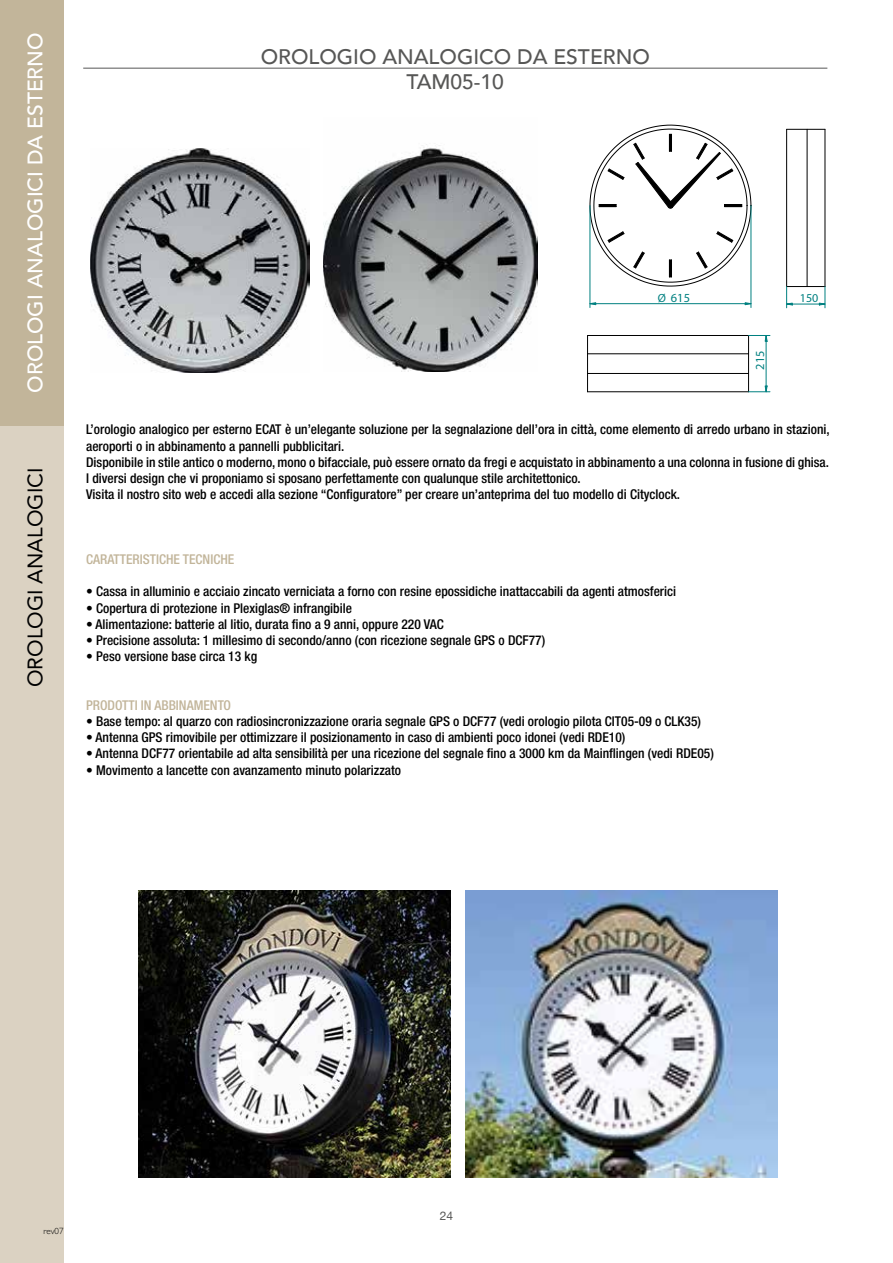
<style>
.page{position:relative;width:893px;height:1263px;background:#fff}
.page>*{position:absolute;margin:0;border:0;box-sizing:border-box;transform-origin:0 0}
.t1{font:500 21px/25.2px "Avenir";color:#575756;text-align:center}
.t2{font:500 21px "Avenir";color:#fff}
.t3{font:21px "Avenir";color:#000}
.t4{font:500 condensed 13.5px/16.2px "Helvetica Neue";color:#000}
.t5{font:500 condensed 13.5px "Helvetica Neue";color:#c2b59a}
.t6{font:12.45px "Myriad Pro";color:#008080}
.t7{font:12px "Myriad Pro";color:#008080}
.t8{font:12px "Helvetica Neue";color:#575756}
.t9{font:300 9px "Gill Sans";color:#000}
.s1{font-size:11.85px}
</style>
<div class="page">
<div style="left:0;top:374px;width:64px;height:889px;background:#dbd2c2"></div>
<div style="left:0;top:0;width:64px;height:425px;background:#c2b59a"></div>
<hr style="left:83px;top:68px;width:744px;height:1px;background:#575756">
<img style="left:90px;top:148px;width:219px;height:225px">
<img style="left:324px;top:144px;width:213px;height:227px">
<img style="left:138px;top:890px;width:312px;height:288px">
<img style="left:465px;top:890px;width:312px;height:288px">
<svg style="left:589px;top:125px;width:162px;height:162px"></svg>
<svg style="left:589px;top:302px;width:7px;height:3px"></svg>
<svg style="left:745px;top:302px;width:6px;height:3px"></svg>
<hr style="left:590px;top:206px;width:1px;height:102px;background:#008080">
<hr style="left:751px;top:206px;width:1px;height:102px;background:#008080">
<hr style="left:590px;top:303px;width:161px;height:1px;background:#008080">
<hr style="left:825px;top:129px;width:1px;height:158px;background:#000">
<hr style="left:787px;top:129px;width:38px;height:1px;background:#000">
<hr style="left:787px;top:286px;width:38px;height:1px;background:#000">
<hr style="left:807px;top:129px;width:1px;height:158px;background:#000">
<hr style="left:786px;top:129px;width:1px;height:158px;background:#000">
<svg style="left:786px;top:287px;width:7px;height:21px"></svg>
<svg style="left:819px;top:287px;width:7px;height:21px"></svg>
<hr style="left:787px;top:304px;width:38px;height:1px;background:#008080">
<hr style="left:587px;top:335px;width:161px;height:1px;background:#000">
<hr style="left:587px;top:391px;width:161px;height:1px;background:#000">
<hr style="left:587px;top:335px;width:1px;height:57px;background:#000">
<hr style="left:748px;top:335px;width:1px;height:57px;background:#000">
<hr style="left:587px;top:373px;width:161px;height:1px;background:#000">
<hr style="left:587px;top:353px;width:161px;height:1px;background:#000">
<svg style="left:748px;top:386px;width:22px;height:7px"></svg>
<svg style="left:748px;top:335px;width:22px;height:7px"></svg>
<hr style="left:766px;top:335px;width:1px;height:57px;background:#008080">
<h1 class="t2" style="left:17px;top:393px;width:362px;rotate:-90deg">OROLOGI ANALOGICI DA ESTERNO</h1>
<h1 class="t3" style="left:18px;top:687px;width:221px;rotate:-90deg">OROLOGI ANALOGICI</h1>
<h1 class="t1" style="left:261px;top:42px;width:391px">OROLOGIO ANALOGICO DA ESTERNO<br>TAM05-10</h1>
<p class="t6" style="left:658px;top:290px;width:34px"><span class="s1">Ø</span> 615</p>
<p class="t7" style="left:800px;top:291px;width:20px">150</p>
<p class="t6" style="left:752px;top:370px;width:21px;rotate:-90deg">215</p>
<p class="t4" style="left:86px;top:421px;width:745px">L’orologio analogico per esterno ECAT è un’elegante soluzione per la segnalazione dell’ora in città, come elemento di arredo urbano in stazioni, aeroporti o in abbinamento a pannelli pubblicitari.<br>Disponibile in stile antico o moderno, mono o bifacciale, può essere ornato da fregi e acquistato in abbinamento a una colonna in fusione di ghisa.<br>I diversi design che vi proponiamo si sposano perfettamente con qualunque stile architettonico.<br>Visita il nostro sito web e accedi alla sezione “Configuratore” per creare un’anteprima del tuo modello di Cityclock.</p>
<p class="t5" style="left:86px;top:551px;width:150px">CARATTERISTICHE TECNICHE</p>
<p class="t4" style="left:86px;top:583px;width:592px">• Cassa in alluminio e acciaio zincato verniciata a forno con resine epossidiche inattaccabili da agenti atmosferici</p>
<p class="t4" style="left:86px;top:600px;width:267px">• Copertura di protezione in Plexiglas® infrangibile</p>
<p class="t4" style="left:86px;top:616px;width:359px">• Alimentazione: batterie al litio, durata fino a 9 anni, oppure 220 VAC</p>
<p class="t4" style="left:86px;top:632px;width:461px">• Precisione assoluta: 1 millesimo di secondo/anno (con ricezione segnale GPS o DCF77)</p>
<p class="t4" style="left:86px;top:648px;width:173px">• Peso versione base circa 13 kg</p>
<p class="t5" style="left:86px;top:697px;width:146px">PRODOTTI IN ABBINAMENTO</p>
<p class="t4" style="left:86px;top:713px;width:616px">• Base tempo: al quarzo con radiosincronizzazione oraria segnale GPS o DCF77 (vedi orologio pilota CIT05-09 o CLK35)</p>
<p class="t4" style="left:86px;top:729px;width:541px">• Antenna GPS rimovibile per ottimizzare il posizionamento in caso di ambienti poco idonei (vedi RDE10)</p>
<p class="t4" style="left:86px;top:745px;width:629px">• Antenna DCF77 orientabile ad alta sensibilità per una ricezione del segnale fino a 3000 km da Mainflingen (vedi RDE05)</p>
<p class="t4" style="left:86px;top:762px;width:317px">• Movimento a lancette con avanzamento minuto polarizzato</p>
<p class="t9" style="left:43px;top:1224px;width:22px">rev07</p>
<p class="t8" style="left:440px;top:1207px;width:15px">24</p>
</div>
